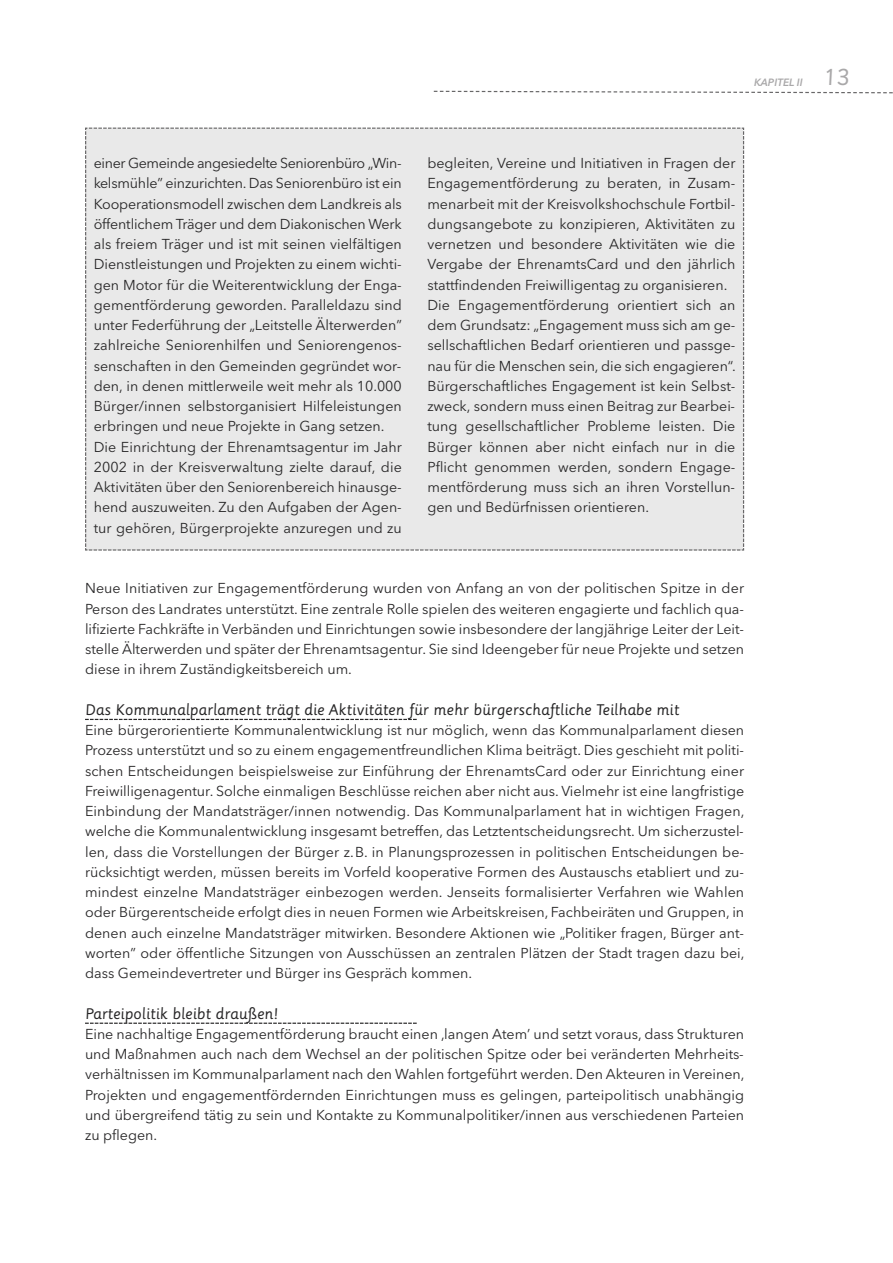
<style>
.page{position:relative;width:893px;height:1263px;background:#fff}
.page>*{position:absolute;margin:0;border:0;box-sizing:border-box;transform-origin:0 0}
.t1{font:15px "Sassoon Primary";color:#272627}
.t2{font:14.25px/20.2px "Avenir Next LT Pro";color:#272627;text-align:justify}
.t3{font:italic 600 10.5px "Avenir Next LT Pro";color:#a9a8a9}
.s1{font-family:"Sassoon Primary";font-weight:400;font-style:normal;font-size:22.5px}
</style>
<div class="page">
<svg style="left:434px;top:90px;width:459px;height:4px"></svg>
<svg style="left:85px;top:719px;width:332px;height:1px"></svg>
<svg style="left:85px;top:1022px;width:332px;height:2px"></svg>
<div style="left:85px;top:127px;width:660px;height:424px;background:#e9e9e9"></div>
<p class="t3" style="left:754px;top:78px;width:97px">KAPITEL II <span class="s1">13</span></p>
<p class="t2" style="left:94px;top:155px;width:310px;text-align:left">einer Gemeinde angesiedelte Seniorenbüro „Win&shy;kelsmühle” einzurichten. Das Seniorenbüro ist ein Kooperationsmodell zwischen dem Landkreis als öffentlichem Träger und dem Diakonischen Werk als freiem Träger und ist mit seinen vielfältigen Dienstleistungen und Projekten zu einem wichti&shy;gen Motor für die Weiterentwicklung der Enga&shy;gementförderung geworden. Paralleldazu sind unter Federführung der „Leitstelle Älterwerden” zahlreiche Seniorenhilfen und Seniorengenos&shy;senschaften in den Gemeinden gegründet wor&shy;den, in denen mittlerweile weit mehr als 10.000<br>Bürger/innen selbstorganisiert Hilfeleistungen erbringen und neue Projekte in Gang setzen.<br>Die Einrichtung der Ehrenamtsagentur im Jahr 2002 in der Kreisverwaltung zielte darauf, die Aktivitäten über den Seniorenbereich hinausge&shy;hend auszuweiten. Zu den Aufgaben der Agen&shy;tur gehören, Bürgerprojekte anzuregen und zu</p>
<p class="t2" style="left:427px;top:155px;width:310px;text-align:left">begleiten, Vereine und Initiativen in Fragen der Engagementförderung zu beraten, in Zusam&shy;menarbeit mit der Kreisvolkshochschule Fortbil&shy;dungsangebote zu konzipieren, Aktivitäten zu vernetzen und besondere Aktivitäten wie die Vergabe der EhrenamtsCard und den jährlich stattfindenden Freiwilligentag zu organisieren.<br>Die Engagementförderung orientiert sich an dem Grundsatz: „Engagement muss sich am ge&shy;sellschaftlichen Bedarf orientieren und passge&shy;nau für die Menschen sein, die sich engagieren“.<br>Bürgerschaftliches Engagement ist kein Selbst&shy;zweck, sondern muss einen Beitrag zur Bearbei&shy;tung gesellschaftlicher Probleme leisten. Die Bürger können aber nicht einfach nur in die Pflicht genommen werden, sondern Engage&shy;mentförderung muss sich an ihren Vorstellun&shy;gen und Bedürfnissen orientieren.</p>
<p class="t2" style="left:85px;top:580px;width:661px">Neue Initiativen zur Engagementförderung wurden von Anfang an von der politischen Spitze in der Person des Landrates unterstützt. Eine zentrale Rolle spielen des weiteren engagierte und fachlich qua&shy;lifizierte Fachkräfte in Verbänden und Einrichtungen sowie insbesondere der langjährige Leiter der Leit&shy;stelle Älterwerden und später der Ehrenamtsagentur. Sie sind Ideengeber für neue Projekte und setzen diese in ihrem Zuständigkeitsbereich um.</p>
<p class="t1" style="left:85px;top:703px;width:596px">Das Kommunalparlament trägt die Aktivitäten für mehr bürgerschaftliche Teilhabe mit</p>
<p class="t2" style="left:85px;top:722px;width:661px">Eine bürgerorientierte Kommunalentwicklung ist nur möglich, wenn das Kommunalparlament diesen Prozess unterstützt und so zu einem engagementfreundlichen Klima beiträgt. Dies geschieht mit politi&shy;schen Entscheidungen beispielsweise zur Einführung der EhrenamtsCard oder zur Einrichtung einer Freiwilligenagentur. Solche einmaligen Beschlüsse reichen aber nicht aus. Vielmehr ist eine langfristige Einbindung der Mandatsträger/innen notwendig. Das Kommunalparlament hat in wichtigen Fragen, welche die Kommunalentwicklung insgesamt betreffen, das Letztentscheidungsrecht. Um sicherzustel&shy;len, dass die Vorstellungen der Bürger z.B. in Planungsprozessen in politischen Entscheidungen be&shy;rücksichtigt werden, müssen bereits im Vorfeld kooperative Formen des Austauschs etabliert und zu&shy;mindest einzelne Mandatsträger einbezogen werden. Jenseits formalisierter Verfahren wie Wahlen oder Bürgerentscheide erfolgt dies in neuen Formen wie Arbeitskreisen, Fachbeiräten und Gruppen, in denen auch einzelne Mandatsträger mitwirken. Besondere Aktionen wie „Politiker fragen, Bürger ant&shy;worten” oder öffentliche Sitzungen von Ausschüssen an zentralen Plätzen der Stadt tragen dazu bei, dass Gemeindevertreter und Bürger ins Gespräch kommen.</p>
<p class="t1" style="left:85px;top:1007px;width:195px">Parteipolitik bleibt draußen!</p>
<p class="t2" style="left:85px;top:1025px;width:661px">Eine nachhaltige Engagementförderung braucht einen ‚langen Atem’ und setzt voraus, dass Strukturen und Maßnahmen auch nach dem Wechsel an der politischen Spitze oder bei veränderten Mehrheits&shy;verhältnissen im Kommunalparlament nach den Wahlen fortgeführt werden. Den Akteuren in Vereinen, Projekten und engagementfördernden Einrichtungen muss es gelingen, parteipolitisch unabhängig und übergreifend tätig zu sein und Kontakte zu Kommunalpolitiker/innen aus verschiedenen Parteien zu pflegen.</p>
</div>
